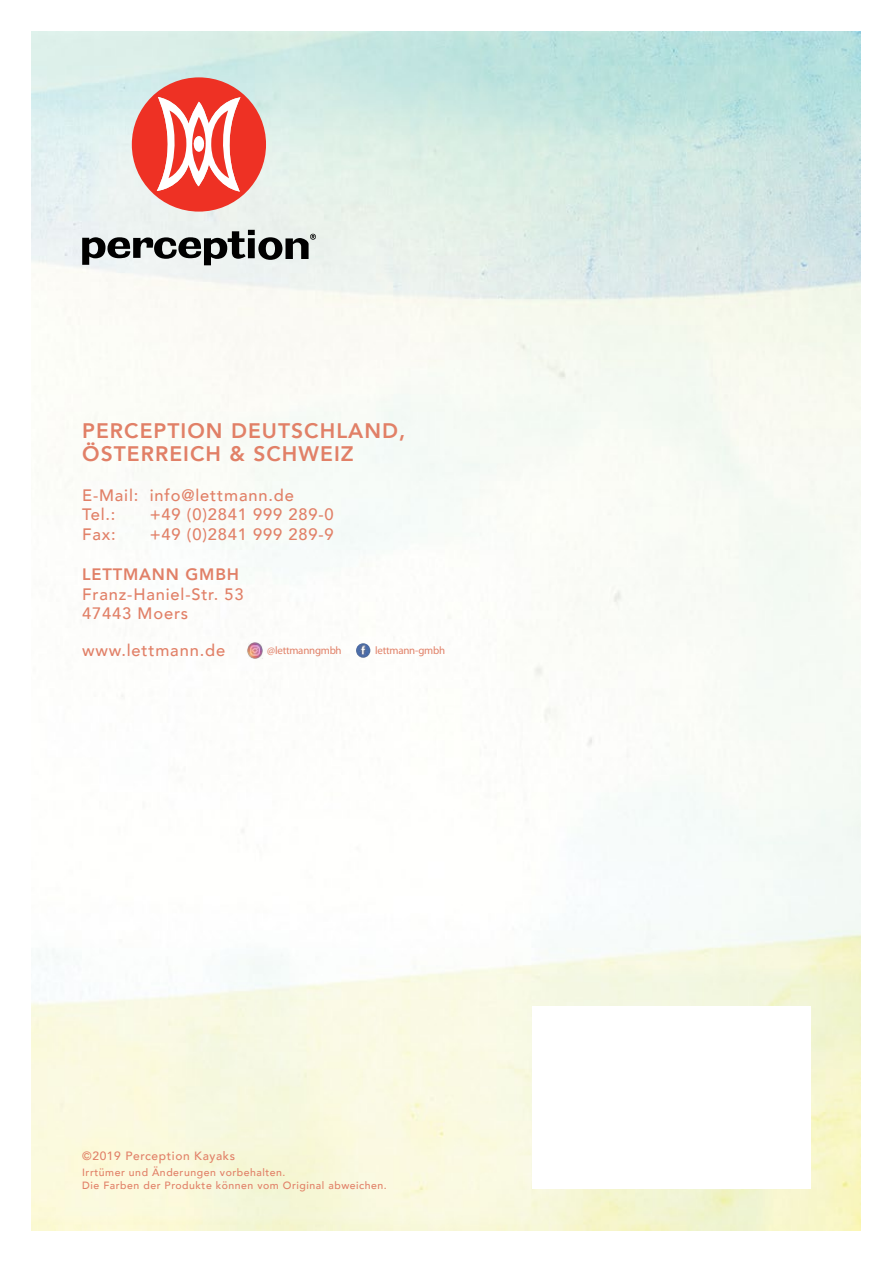
<style>
.page{position:relative;width:893px;height:1263px;background:#fff}
.page>*{position:absolute;margin:0;border:0;box-sizing:border-box;transform-origin:0 0}
.t1{font:800 21px "Avenir";letter-spacing:.05em;color:#e18067}
.t2{font:500 16.5px/19.8px "Avenir";letter-spacing:.05em;color:#e18067}
.t3{font:800 16.5px "Avenir";letter-spacing:.05em;color:#e18067}
.t4{font:500 12px "Avenir";letter-spacing:.05em;color:#e18067}
.t5{font:10.95px "Myriad Pro";letter-spacing:-.02em;color:#e18067}
.t6{font:500 10.5px/12.1px "Avenir";letter-spacing:.05em;color:#e18067}
</style>
<div class="page">
<svg style="left:82px;top:230px;width:234px;height:35px;background:#949796"></svg>
<svg style="left:132px;top:77px;width:134px;height:135px"></svg>
<img style="left:247px;top:643px;width:16px;height:15px">
<img style="left:356px;top:643px;width:14px;height:15px;border-radius:7px">
<p class="t1" style="left:82px;top:414px;width:325px">PERCEPTION DEUTSCHLAND,</p>
<p class="t1" style="left:82px;top:437px;width:273px">ÖSTERREICH &amp; SCHWEIZ</p>
<p class="t2" style="left:82px;top:484px;width:213px">E-Mail: info@lettmann.de<br>Tel.:</p>
<p class="t2" style="left:150px;top:504px;width:186px">+49 (0)2841 999 289-0</p>
<p class="t2" style="left:82px;top:524px;width:35px">Fax:</p>
<p class="t2" style="left:150px;top:524px;width:186px">+49 (0)2841 999 289-9</p>
<p class="t3" style="left:82px;top:561px;width:158px">LETTMANN GMBH</p>
<p class="t2" style="left:82px;top:583px;width:163px">Franz-Haniel-Str. 53<br>47443 Moers</p>
<p class="t2" style="left:82px;top:640px;width:144px">www.lettmann.de</p>
<p class="t5" style="left:267px;top:644px;width:76px">@lettmanngmbh</p>
<p class="t5" style="left:375px;top:644px;width:71px">lettmann-gmbh</p>
<p class="t4" style="left:82px;top:1145px;width:154px">©2019 Perception Kayaks</p>
<p class="t6" style="left:82px;top:1166px;width:306px">Irrtümer und Änderungen vorbehalten.<br>Die Farben der Produkte können vom Original abweichen.</p>
</div>
